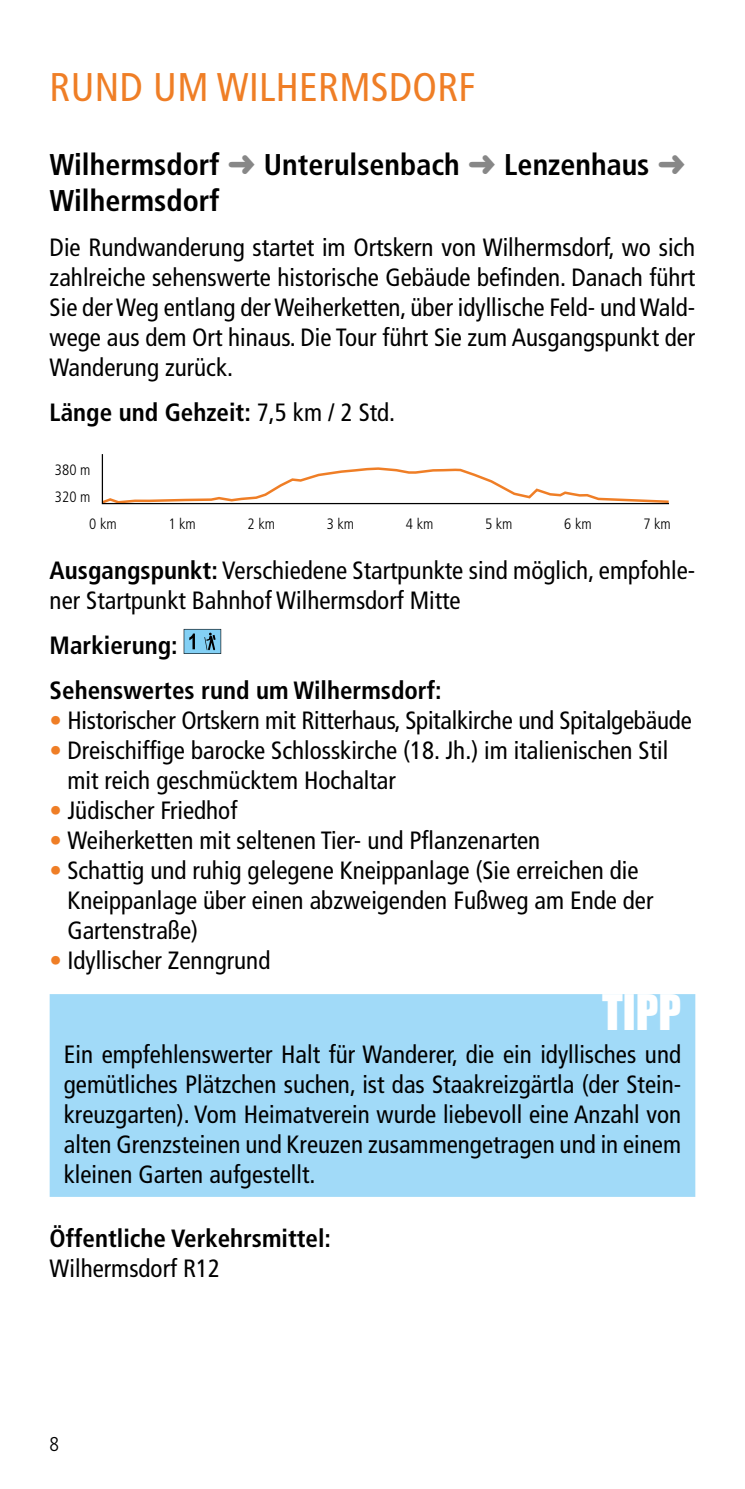
<style>
.page{position:relative;width:745px;height:1489px;background:#fff}
.page>*{position:absolute;margin:0;border:0;box-sizing:border-box;transform-origin:0 0}
.t1{font:45px "Impact";color:#fff}
.t2{font:condensed 40px "Frutiger";letter-spacing:.01em;color:#ef7e26}
.t3{font:700 condensed 30px/36px "Frutiger";color:#000}
.t4{font:condensed 25px/30px "Frutiger";color:#000}
.t5{font:700 condensed 25px/45px "Frutiger";color:#000}
.t6{font:300 condensed 20px "Frutiger";color:#000}
.t7{font:300 condensed 15px "Frutiger";color:#000}
.s1{color:#878787}
.s2{font-weight:400}
.s3{font-weight:700}
.s4{color:#ef7e26}
</style>
<div class="page">
<svg style="left:101px;top:454px;width:568px;height:51px"></svg>
<svg style="left:183px;top:629px;width:38px;height:25px"></svg>
<div style="left:50px;top:994px;width:644px;height:202px;background:#a1daf8"></div>
<h2 class="t2" style="left:50px;top:64px;width:427px">RUND UM WILHERMSDORF</h2>
<p class="t3" style="left:50px;top:147px;width:637px">Wilhermsdorf <span class="s1">➜</span> Unterulsenbach <span class="s1">➜</span> Lenzenhaus <span class="s1">➜<br></span>Wilhermsdorf</p>
<p class="t4" style="left:50px;top:232px;width:646px;text-align:justify">Die Rundwanderung startet im Ortskern von Wilhermsdorf, wo sich zahlreiche sehenswerte historische Gebäude befinden. Danach führt Sie der Weg entlang der Weiherketten, über idyllische Feld- und Wald&shy;wege aus dem Ort hinaus. Die Tour führt Sie zum Ausgangspunkt der Wanderung zurück.</p>
<p class="t5" style="left:50px;top:390px;width:347px">Länge und Gehzeit: <span class="s2">7,5 km / 2 Std.</span></p>
<p class="t7" style="left:55px;top:461px;width:37px">380 m</p>
<p class="t7" style="left:55px;top:488px;width:37px">320 m</p>
<p class="t7" style="left:89px;top:515px;width:29px">0 km</p>
<p class="t7" style="left:168px;top:515px;width:29px">1 km</p>
<p class="t7" style="left:247px;top:515px;width:29px">2 km</p>
<p class="t7" style="left:326px;top:515px;width:29px">3 km</p>
<p class="t7" style="left:405px;top:515px;width:29px">4 km</p>
<p class="t7" style="left:484px;top:515px;width:29px">5 km</p>
<p class="t7" style="left:564px;top:515px;width:29px">6 km</p>
<p class="t7" style="left:643px;top:515px;width:29px">7 km</p>
<p class="t4" style="left:50px;top:555px;width:646px"><span class="s3">Ausgangspunkt:</span> Verschiedene Startpunkte sind möglich, empfohle&shy;ner Startpunkt Bahnhof Wilhermsdorf Mitte</p>
<p class="t5" style="left:50px;top:622px;width:393px">Markierung:<br>Sehenswertes rund um Wilhermsdorf:</p>
<p class="t4" style="left:50px;top:705px;width:643px"><span class="s4">•</span> Historischer Ortskern mit Ritterhaus, Spitalkirche und Spitalgebäude</p>
<p class="t4" style="left:67px;top:735px;width:602px;text-indent:-18px"><span class="s4">•</span> Dreischiffige barocke Schlosskirche (18. Jh.) im italienischen Stil mit reich geschmücktem Hochaltar</p>
<p class="t4" style="left:50px;top:795px;width:189px"><span class="s4">•</span> Jüdischer Friedhof</p>
<p class="t4" style="left:50px;top:825px;width:491px"><span class="s4">•</span> Weiherketten mit seltenen Tier- und Pflanzenarten</p>
<p class="t4" style="left:67px;top:855px;width:587px;text-indent:-18px"><span class="s4">•</span> Schattig und ruhig gelegene Kneippanlage (Sie erreichen die<br>Kneippanlage über einen abzweigenden Fußweg am Ende der<br>Gartenstraße)</p>
<p class="t4" style="left:50px;top:945px;width:222px"><span class="s4">•</span> Idyllischer Zenngrund</p>
<h1 class="t1" style="left:601px;top:977px;width:80px">TIPP</h1>
<p class="t4" style="left:64px;top:1039px;width:618px;text-align:justify">Ein empfehlenswerter Halt für Wanderer, die ein idyllisches und gemütliches Plätzchen suchen, ist das Staakreizgärtla (der Stein&shy;kreuzgarten). Vom Heimatverein wurde liebevoll eine Anzahl von alten Grenzsteinen und Kreuzen zusammengetragen und in einem kleinen Garten aufgestellt.</p>
<p class="t5" style="left:50px;top:1215px;width:283px">Öffentliche Verkehrsmittel:</p>
<p class="t4" style="left:50px;top:1253px;width:172px">Wilhermsdorf R12</p>
<p class="t6" style="left:50px;top:1432px;width:11px">8</p>
</div>
